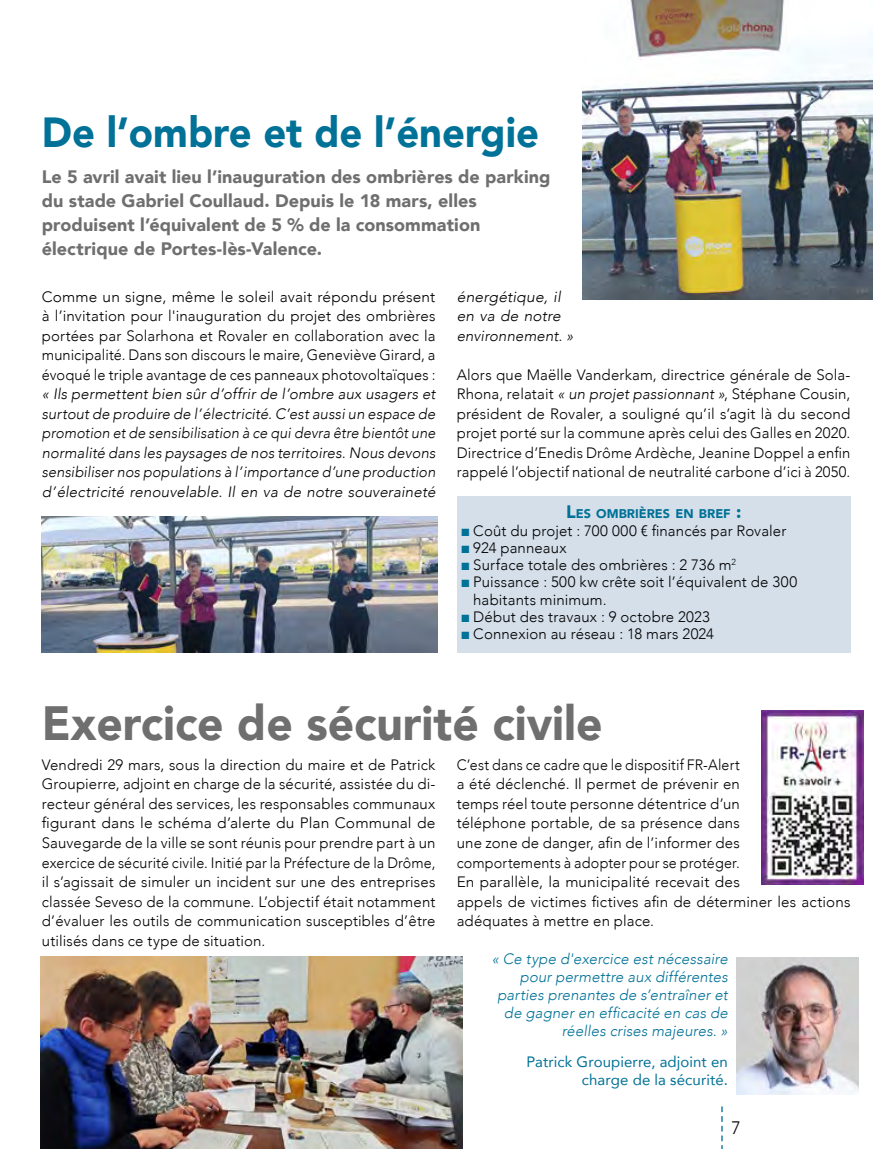
<style>
.page{position:relative;width:893px;height:1149px;background:#fff}
.page>*{position:absolute;margin:0;border:0;box-sizing:border-box;transform-origin:0 0}
.t1{font:900 48px "Avenir";color:#706f6f;scale:.96 1}
.t2{font:900 42px "Avenir";color:#007197;scale:.95 1}
.t3{font:900 18px/24px "Avenir";letter-spacing:.005em;color:#706f6f}
.t4{font:300 18px "Avenir";color:#000}
.t5{font:300 15px/19.5px "Avenir";letter-spacing:.01em;color:#000;text-align:justify}
.t6{font:300 15px/19.5px "Avenir";letter-spacing:.01em;color:#000;scale:.95 1}
.t7{font:italic 300 15px/19.5px "Avenir";letter-spacing:.005em;color:#000;text-align:justify}
.t8{font:italic 300 15px/18px "Avenir";letter-spacing:.01em;color:#007197;text-align:right}
.t9{font:15px/18px "Avenir";letter-spacing:.005em;color:#007197;text-align:right}
.t10{font:italic 300 15px/19.5px "Avenir";letter-spacing:.005em;color:#000;scale:1.05 1}
.t11{font:900 12.6px "Avenir";color:#007197}
.s1{font-style:italic}
.s2{font-size:18px}
.s3{color:#007197}
</style>
<div class="page">
<img style="left:41px;top:956px;width:421px;height:192px">
<img style="left:761px;top:710px;width:102px;height:174px">
<img style="left:736px;top:957px;width:123px;height:137px">
<div style="left:457px;top:496px;width:393px;height:156px;background:#d4dfea"></div>
<img style="left:582px;top:0;width:290px;height:300px">
<img style="left:42px;top:516px;width:396px;height:136px">
<svg style="left:721px;top:1106px;width:2px;height:42px"></svg>
<h2 class="t2" style="left:42px;top:97px;width:525px">De l’ombre et de l’énergie</h2>
<p class="t3" style="left:42px;top:164px;width:510px">Le 5 avril avait lieu l’inauguration des ombrières de parking du stade Gabriel Coullaud. Depuis le 18 mars, elles produisent l’équivalent de 5 % de la consommation électrique de Portes-lès-Valence.</p>
<p class="t5" style="left:42px;top:286px;width:395px">Comme un signe, même le soleil avait répondu présent à l’invitation pour l'inauguration du projet des ombrières portées par Solarhona et Rovaler en collaboration avec la municipalité. Dans son discours le maire, Geneviève Girard, a évoqué le triple avantage de ces panneaux photovoltaïques :</p>
<p class="t7" style="left:42px;top:384px;width:395px">« Ils permettent bien sûr d’offrir de l’ombre aux usagers et surtout de produire de l’électricité. C’est aussi un espace de promotion et de sensibilisation à ce qui devra être bientôt une normalité dans les paysages de nos territoires. Nous devons sensibiliser nos populations à l’importance d’une production d’électricité renouvelable. Il en va de notre souveraineté</p>
<p class="t10" style="left:457px;top:286px;width:113px">énergétique, il en va de notre environnement. »</p>
<p class="t5" style="left:457px;top:364px;width:395px">Alors que Maëlle Vanderkam, directrice générale de Sola-Rhona, relatait <span class="s1">« un projet passionnant »</span>, Stéphane Cousin, président de Rovaler, a souligné qu’il s’agit là du second projet porté sur la commune après celui des Galles en 2020.<br>Directrice d’Enedis Drôme Ardèche, Jeanine Doppel a enfin rappelé l’objectif national de neutralité carbone d’ici à 2050.</p>
<p class="t11" style="left:566px;top:503px;width:177px"><span class="s2">L</span>ES OMBRIÈRES EN BREF <span class="s2">:</span></p>
<p class="t5" style="left:461px;top:520px;width:326px"><span class="s3">■</span> Coût du projet : 700 000 € financés par Rovaler</p>
<p class="t5" style="left:461px;top:537px;width:107px"><span class="s3">■</span> 924 panneaux</p>
<p class="t5" style="left:461px;top:555px;width:276px"><span class="s3">■</span> Surface totale des ombrières : 2 736 m<sup>2</sup></p>
<p class="t5" style="left:473px;top:573px;width:325px;line-height:17.2px;text-indent:-12px"><span class="s3">■</span> Puissance : 500 kw crête soit l’équivalent de 300 habitants minimum.</p>
<p class="t5" style="left:461px;top:606px;width:250px"><span class="s3">■</span> Début des travaux : 9 octobre 2023</p>
<p class="t5" style="left:461px;top:624px;width:254px"><span class="s3">■</span> Connexion au réseau : 18 mars 2024</p>
<h1 class="t1" style="left:42px;top:681px;width:586px">Exercice de sécurité civile</h1>
<p class="t5" style="left:42px;top:754px;width:395px">Vendredi 29 mars, sous la direction du maire et de Patrick Groupierre, adjoint en charge de la sécurité, assistée du di&shy;recteur général des services, les responsables communaux figurant dans le schéma d’alerte du Plan Communal de Sauvegarde de la ville se sont réunis pour prendre part à un exercice de sécurité civile. Initié par la Préfecture de la Drôme, il s’agissait de simuler un incident sur une des entreprises classée Seveso de la commune. L’objectif était notamment d’évaluer les outils de communication susceptibles d’être utilisés dans ce type de situation.</p>
<p class="t6" style="left:457px;top:754px;width:416px">C’est dans ce cadre que le dispositif FR-Alert<br>a été déclenché. Il permet de prévenir en<br>temps réel toute personne détentrice d’un<br>téléphone portable, de sa présence dans<br>une zone de danger, afin de l’informer des<br>comportements à adopter pour se protéger.<br>En parallèle, la municipalité recevait des<br>appels de victimes fictives afin de déterminer les actions adéquates à mettre en place.</p>
<p class="t8" style="left:492px;top:949px;width:238px">« Ce type d'exercice est nécessaire pour permettre aux différentes parties prenantes de s’entraîner et de gagner en efficacité en cas de réelles crises majeures. »</p>
<p class="t9" style="left:526px;top:1052px;width:203px">Patrick Groupierre, adjoint en charge de la sécurité.</p>
<p class="t4" style="left:731px;top:1116px;width:11px">7</p>
</div>
